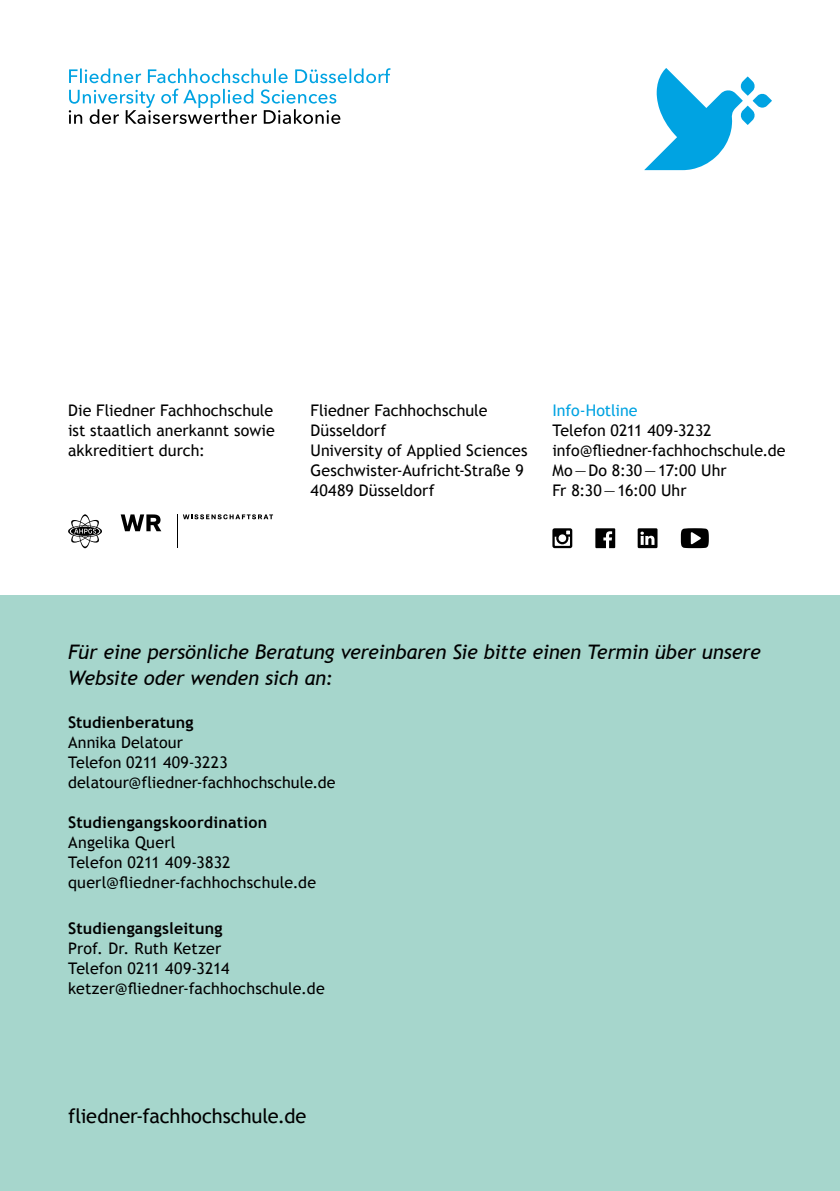
<style>
.page{position:relative;width:840px;height:1191px;background:#fff}
.page>*{position:absolute;margin:0;border:0;box-sizing:border-box;transform-origin:0 0}
.t1{font:italic 20px/26px "Trebuchet MS";letter-spacing:-.015em;color:#000}
.t2{font:20px "Trebuchet MS";letter-spacing:-.005em;color:#000}
.t3{font:16px/20px "Trebuchet MS";letter-spacing:.005em;color:#000}
.t4{font:700 16px "Trebuchet MS";letter-spacing:.015em;color:#000}
.t5{font:16px "Trebuchet MS";letter-spacing:-.005em;color:#00a3e2}
</style>
<div class="page">
<div style="left:0;top:595px;width:839px;height:596px;background:#a6d6cc"></div>
<svg style="left:121px;top:514px;width:40px;height:17px"></svg>
<svg style="left:183px;top:514px;width:90px;height:5px"></svg>
<hr style="left:177px;top:514px;width:1px;height:34px;background:#000">
<svg style="left:68px;top:514px;width:34px;height:34px"></svg>
<svg style="left:680px;top:528px;width:28px;height:20px"></svg>
<svg style="left:552px;top:528px;width:20px;height:20px"></svg>
<svg style="left:595px;top:528px;width:20px;height:20px"></svg>
<svg style="left:637px;top:528px;width:20px;height:20px"></svg>
<svg style="left:644px;top:68px;width:127px;height:102px"></svg>
<svg style="left:69px;top:89px;width:271px;height:35px"></svg>
<svg style="left:69px;top:68px;width:321px;height:15px"></svg>
<p class="t3" style="left:68px;top:400px;width:208px;text-align:justify">Die Fliedner Fachhochschule ist staatlich anerkannt sowie akkreditiert durch:</p>
<p class="t5" style="left:552px;top:401px;width:87px">Info-Hotline</p>
<p class="t3" style="left:310px;top:400px;width:218px">Fliedner Fachhochschule<br>Düsseldorf<br>University of Applied Sciences<br>Geschwister-Aufricht-Straße 9<br>40489 Düsseldorf</p>
<p class="t3" style="left:552px;top:420px;width:235px">Telefon 0211 409-3232 info@fliedner-fachhochschule.de<br>Mo — Do 8:30 — 17:00 Uhr<br>Fr 8:30 — 16:00 Uhr</p>
<p class="t1" style="left:68px;top:640px;width:693px">Für eine persönliche Beratung vereinbaren Sie bitte einen Termin über unsere<br>Website oder wenden sich an:</p>
<p class="t4" style="left:68px;top:712px;width:127px">Studienberatung</p>
<p class="t3" style="left:68px;top:732px;width:269px">Annika Delatour<br>Telefon 0211 409-3223 delatour@fliedner-fachhochschule.de</p>
<p class="t4" style="left:68px;top:812px;width:201px">Studiengangskoordination</p>
<p class="t3" style="left:68px;top:832px;width:249px">Angelika Querl<br>Telefon 0211 409-3832 querl@fliedner-fachhochschule.de</p>
<p class="t4" style="left:68px;top:918px;width:156px">Studiengangsleitung</p>
<p class="t3" style="left:68px;top:938px;width:258px">Prof. Dr. Ruth Ketzer<br>Telefon 0211 409-3214 ketzer@fliedner-fachhochschule.de</p>
<p class="t2" style="left:68px;top:1104px;width:240px">fliedner-fachhochschule.de</p>
</div>
